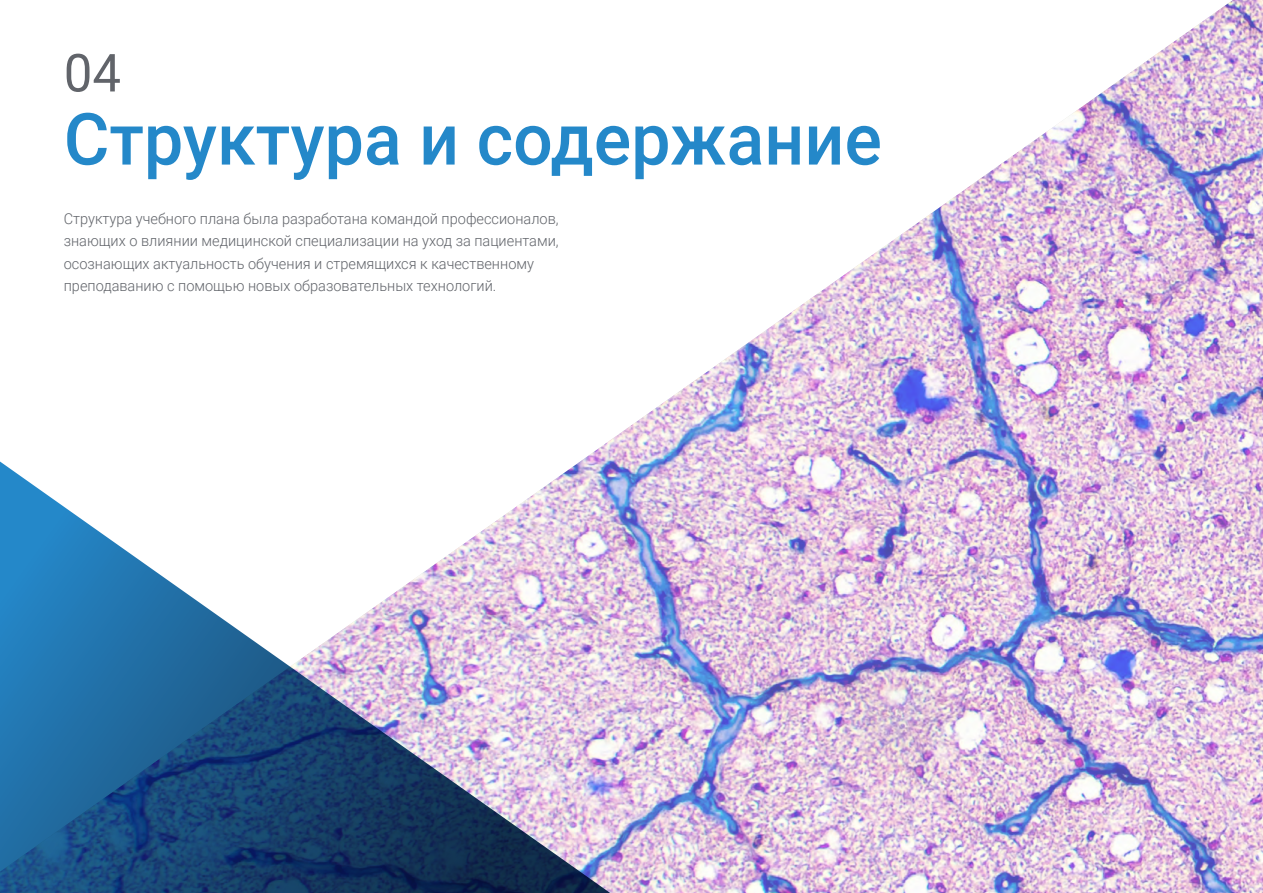
<style>
.page{position:relative;width:1263px;height:893px;background:#fff}
.page>*{position:absolute;margin:0;border:0;box-sizing:border-box;transform-origin:0 0}
.t1{font:500 72px "Roboto";color:#2488c9}
.t2{font:52.5px "Roboto";color:#61646a}
.t3{font:300 15px/22.5px "Roboto";color:#61646a}
</style>
<div class="page">
<img style="left:602px;top:0;width:661px;height:893px">
<img style="left:0;top:446px;width:640px;height:447px">
<h2 class="t2" style="left:64px;top:36px;width:59px">04</h2>
<h1 class="t1" style="left:64px;top:89px;width:820px">Структура и содержание</h1>
<p class="t3" style="left:64px;top:207px;width:496px">Структура учебного плана была разработана командой профессионалов, знающих о влиянии медицинской специализации на уход за пациентами, осознающих актуальность обучения и стремящихся к качественному преподаванию с помощью новых образовательных технологий.</p>
</div>
